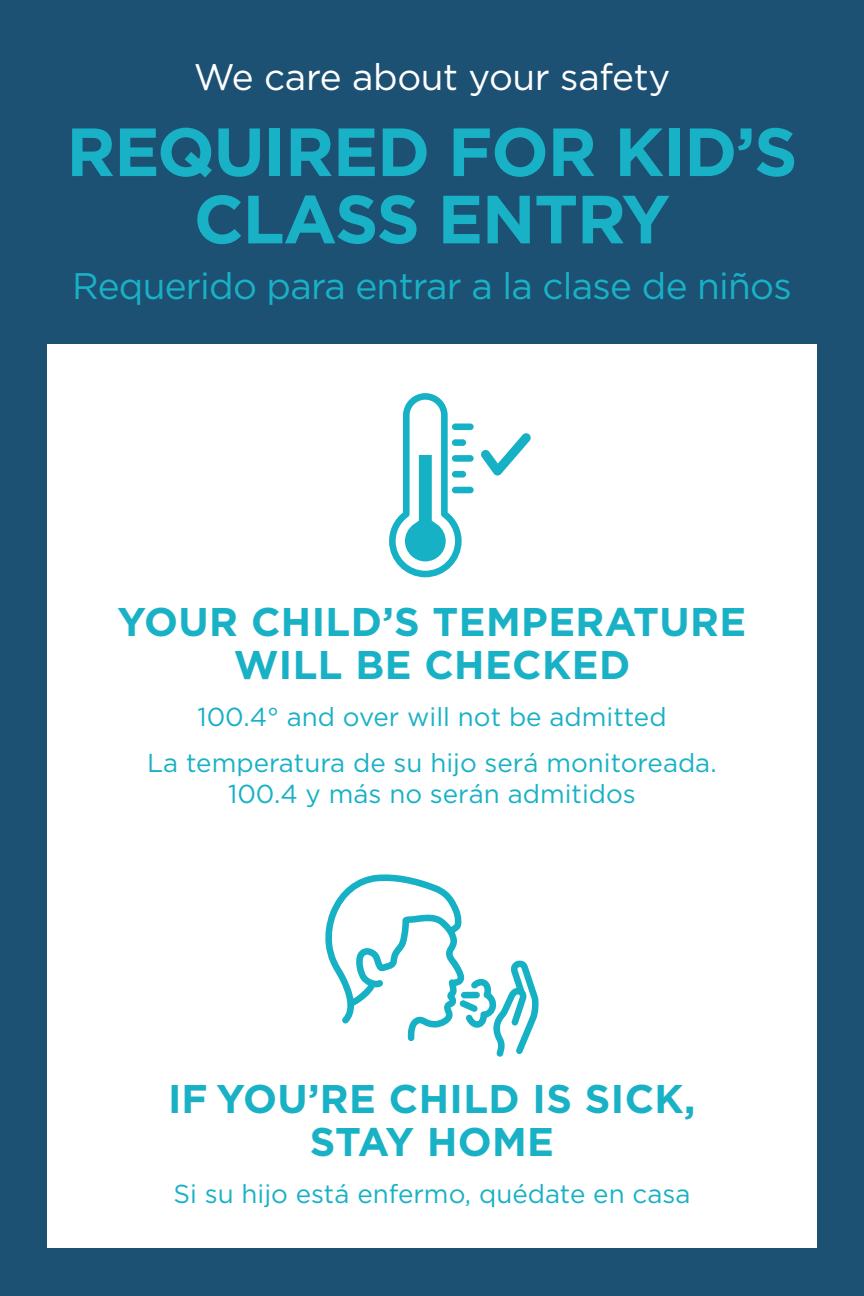
<style>
.page{position:relative;width:864px;height:1296px;background:#1c5174}
.page>*{position:absolute;margin:0;border:0;box-sizing:border-box;transform-origin:0 0}
.t1{font:700 68px/67.3px "Gotham";letter-spacing:-.02em;color:#19b1c5;text-align:center}
.t2{font:700 40px/43px "Gotham";letter-spacing:.01em;color:#19b1c5;text-align:center}
.t3{font:37px "Gotham";letter-spacing:-.02em;color:#19b1c5}
.t4{font:37px "Gotham";letter-spacing:-.01em;color:#fff}
.t5{font:26px/46.8px "Gotham";color:#19b1c5;text-align:center}
</style>
<div class="page">
<div style="left:47px;top:344px;width:770px;height:903px;background:#fff"></div>
<svg style="left:325px;top:874px;width:214px;height:183px"></svg>
<svg style="left:389px;top:393px;width:73px;height:184px"></svg>
<div style="left:452px;top:424px;width:22px;height:6px;background:#16b1c5;border-radius:3px"></div>
<div style="left:452px;top:439px;width:14px;height:7px;background:#16b1c5;border-radius:3px"></div>
<div style="left:452px;top:455px;width:22px;height:7px;background:#16b1c5;border-radius:3px"></div>
<div style="left:452px;top:471px;width:14px;height:7px;background:#16b1c5;border-radius:3px"></div>
<div style="left:452px;top:487px;width:22px;height:6px;background:#16b1c5;border-radius:3px"></div>
<svg style="left:481px;top:433px;width:50px;height:43px"></svg>
<div style="left:415px;top:407px;width:22px;height:48px;background:#fff"></div>
<h3 class="t4" style="left:194px;top:56px;width:478px">We care about your safety</h3>
<h1 class="t1" style="left:66px;top:117px;width:733px">REQUIRED FOR KID’S<br>CLASS ENTRY</h1>
<h3 class="t3" style="left:72px;top:265px;width:721px">Requerido para entrar a la clase de niños</h3>
<h2 class="t2" style="left:118px;top:599px;width:630px">YOUR CHILD’S TEMPERATURE<br>WILL BE CHECKED</h2>
<p class="t5" style="left:147px;top:693px;width:571px">100.4° and over will not be admitted<br>La temperatura de su hijo será monitoreada.</p>
<p class="t5" style="left:228px;top:770px;width:409px">100.4 y más no serán admitidos</p>
<h2 class="t2" style="left:168px;top:1076px;width:529px">IF YOU’RE CHILD IS SICK,<br>STAY HOME</h2>
<p class="t5" style="left:174px;top:1170px;width:518px">Si su hijo está enfermo, quédate en casa</p>
</div>
